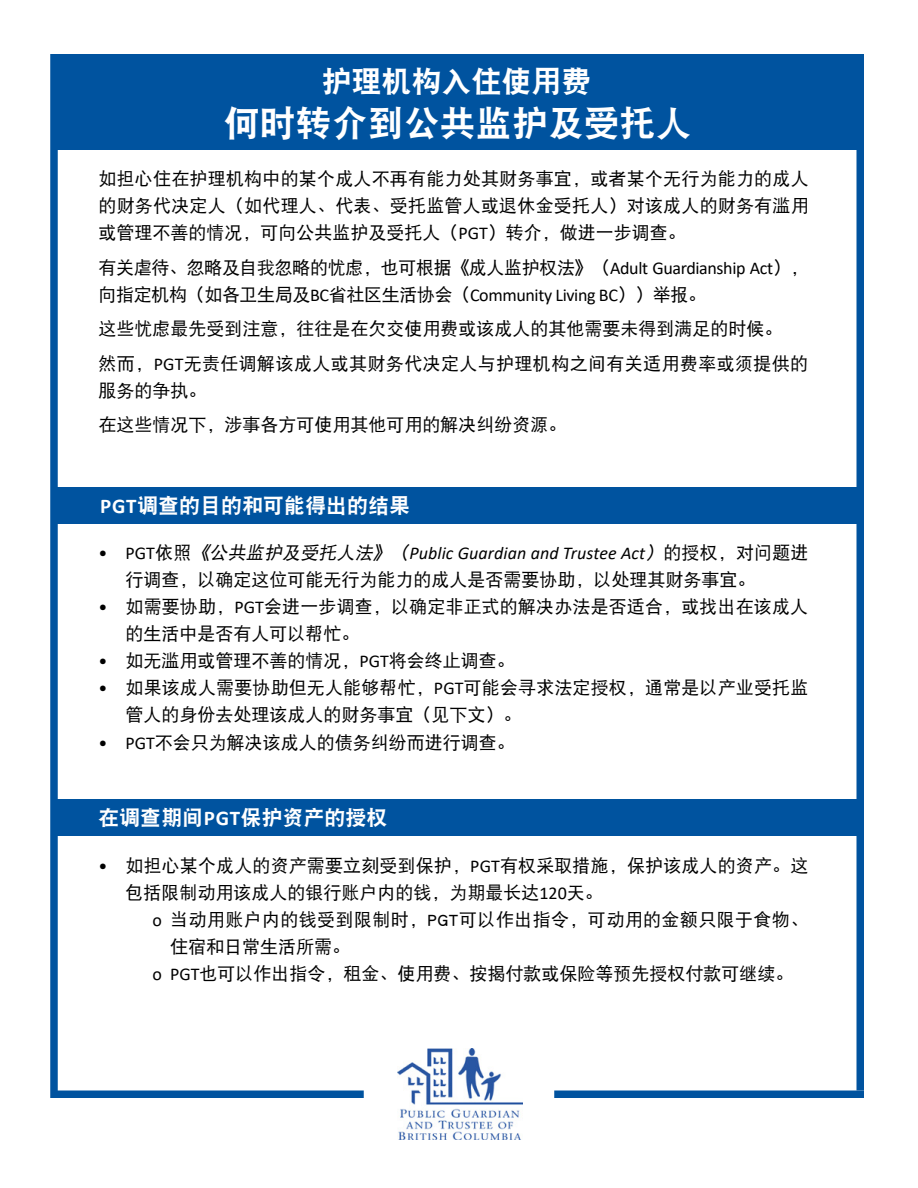
<style>
.page{position:relative;width:918px;height:1188px;background:#fff}
.page>*{position:absolute;margin:0;border:0;box-sizing:border-box;transform-origin:0 0}
.t1{font:36px "DFP Hei W9";color:#fff}
.t2{font:30px "DFP Hei W9";color:#fff}
.t3{font:21px "DFP Hei W9";color:#fff}
.t4{font:18px/27px "DFP Hei W5";color:#000}
.t5{font:18px/27px "DFP Hei W5";letter-spacing:-.02em;color:#000}
.t6{font:italic 18px "Calibri";letter-spacing:.005em;color:#000}
.t7{font:18px "DFP Hei W5";letter-spacing:.02em;color:#000}
.s1{font-family:"Calibri"}
.s2{font-family:"Calibri";font-weight:700}
.s3{font-style:normal}
.s4{font-family:"DFP Hei W5";font-style:normal}
.s5{font-family:"DFP Hei W5"}
</style>
<div class="page">
<div style="left:53px;top:54px;width:811px;height:96px;background:#00539f"></div>
<div style="left:50px;top:54px;width:8px;height:1044px;background:#00539f"></div>
<div style="left:856px;top:54px;width:8px;height:1036px;background:#00539f"></div>
<div style="left:554px;top:1090px;width:310px;height:8px;background:#00539f"></div>
<div style="left:54px;top:1090px;width:310px;height:8px;background:#00539f"></div>
<img style="left:397px;top:1049px;width:125px;height:90px">
<div style="left:56px;top:488px;width:804px;height:36px;background:#00539f"></div>
<div style="left:55px;top:800px;width:803px;height:36px;background:#00539f"></div>
<h2 class="t2" style="left:321px;top:66px;width:271px">护理机构入住使用费</h2>
<h1 class="t1" style="left:224px;top:105px;width:469px">何时转介到公共监护及受托人</h1>
<p class="t4" style="left:99px;top:165px;width:712px;text-align:justify">如担心住在护理机构中的某个成人不再有能力处其财务事宜，或者某个无行为能力的成人的财务代决定人（如代理人、代表、受托监管人或退休金受托人）对该成人的财务有滥用或管理不善的情况，可向公共监护及受托人（<span class="s1">PGT</span>）转介，做进一步调查。</p>
<p class="t5" style="left:99px;top:254px;width:711px">有关虐待、忽略及自我忽略的忧虑，也可根据《成人监护权法》（<span class="s1">Adult Guardianship Act</span>），向指定机构（如各卫生局及<span class="s1">BC</span>省社区生活协会（<span class="s1">Community Living BC</span>））举报。</p>
<p class="t4" style="left:99px;top:311px;width:711px;line-height:34.5px">这些忧虑最先受到注意，往往是在欠交使用费或该成人的其他需要未得到满足的时候。<br>然而，<span class="s1">PGT</span>无责任调解该成人或其财务代决定人与护理机构之间有关适用费率或须提供的</p>
<p class="t4" style="left:99px;top:373px;width:469px;line-height:34.5px">服务的争执。<br>在这些情况下，涉事各方可使用其他可用的解决纠纷资源。</p>
<p class="t3" style="left:100px;top:495px;width:311px"><span class="s2">PGT</span>调查的目的和可能得出的结果</p>
<p class="t6" style="left:99px;top:540px;width:712px"><span class="s3">• PGT</span><span class="s4">依照</span><span class="s5">《公共监护及受托人法》（</span>Public Guardian and Trustee Act<span class="s5">）</span><span class="s4">的授权，对问题进</span></p>
<p class="t4" style="left:126px;top:566px;width:631px">行调查，以确定这位可能无行为能力的成人是否需要协助，以处理其财务事宜。</p>
<p class="t4" style="left:126px;top:593px;width:684px;text-indent:-27px"><span class="s1">•</span> 如需要协助，<span class="s1">PGT</span>会进一步调查，以确定非正式的解决办法是否适合，或找出在该成人的生活中是否有人可以帮忙。</p>
<p class="t4" style="left:99px;top:647px;width:418px"><span class="s1">•</span> 如无滥用或管理不善的情况，<span class="s1">PGT</span>将会终止调查。</p>
<p class="t4" style="left:126px;top:674px;width:684px;text-indent:-27px"><span class="s1">•</span> 如果该成人需要协助但无人能够帮忙，<span class="s1">PGT</span>可能会寻求法定授权，通常是以产业受托监管人的身份去处理该成人的财务事宜（见下文）。</p>
<p class="t4" style="left:99px;top:729px;width:418px"><span class="s1">• PGT</span>不会只为解决该成人的债务纠纷而进行调查。</p>
<p class="t3" style="left:98px;top:807px;width:291px">在调查期间<span class="s2">PGT</span>保护资产的授权</p>
<p class="t4" style="left:126px;top:852px;width:684px;text-indent:-27px"><span class="s1">•</span> 如担心某个成人的资产需要立刻受到保护，<span class="s1">PGT</span>有权采取措施，保护该成人的资产。这包括限制动用该成人的银行账户内的钱，为期最长达<span class="s1">120</span>天。</p>
<p class="t7" style="left:153px;top:910px;width:657px"><span class="s1">o</span> 当动用账户内的钱受到限制时，PGT可以作出指令，可动用的金额只限于食物、</p>
<p class="t4" style="left:170px;top:933px;width:182px">住宿和日常生活所需。</p>
<p class="t4" style="left:153px;top:960px;width:642px"><span class="s1">o PGT</span>也可以作出指令，租金、使用费、按揭付款或保险等预先授权付款可继续。</p>
</div>
